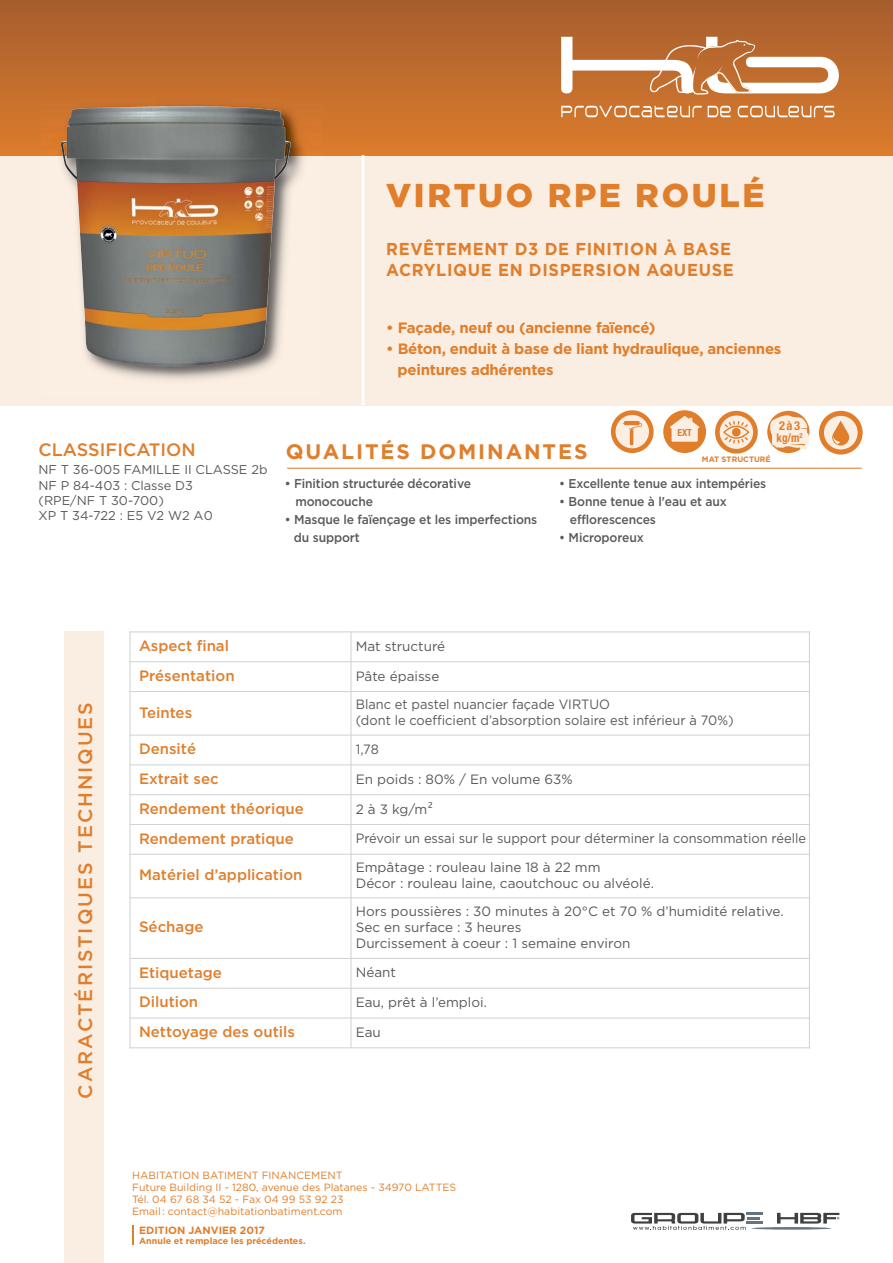
<style>
.page{position:relative;width:893px;height:1263px;background:#fff}
.page>*{position:absolute;margin:0;border:0;box-sizing:border-box;transform-origin:0 0}
.t1{font:900 33px "Gotham";letter-spacing:.08em;color:#e07e2c}
.t2{font:700 21px "Gotham";letter-spacing:.09em;color:#e07e2c}
.t3{font:500 19.5px "Gotham";letter-spacing:.1em;color:#e07e2c}
.t4{font:500 18px "Gotham";color:#e07e2c}
.t5{font:700 17.25px/20.7px "Gotham";letter-spacing:.04em;color:#e07e2c;scale:.95 1}
.t6{font:500 15px "Gotham";color:#e07e2c}
.t7{font:700 15px/21px "Gotham";letter-spacing:-.02em;color:#e07e2c}
.t8{font:13.5px/16.2px "Gotham";color:#58595b}
.t9{font:13.5px/16.2px "Gotham";color:#58595b;scale:.95 1}
.t10{font:500 12.75px/18px "Gotham";letter-spacing:-.01em;color:#58595b;scale:.95 1}
.t11{font:12.75px/15.3px "Gotham";color:#58595b}
.t12{font:700 condensed 12.3px "Helvetica Neue";color:#e07e2c}
.t13{font:700 condensed 12px "Helvetica Neue";color:#e07e2c;scale:.92 1}
.t14{font:10.5px/12px "Gotham";color:#e07e2c}
.t15{font:700 10.5px "Gotham";color:#e07e2c}
.t16{font:700 condensed 9.75px "Helvetica Neue";color:#e07e2c}
.t17{font:700 9px "Gotham";color:#e07e2c}
.t18{font:700 7.8px "Gotham";color:#e07e2c}
.s1{font-family:"Lucida Grande"}
</style>
<div class="page">
<div style="left:0;top:155px;width:892px;height:250px;background:#faede2"></div>
<div style="left:0;top:0;width:892px;height:155px;background:linear-gradient(to bottom,#a65e2e,#dc7c2d)"></div>
<svg style="left:561px;top:106px;width:141px;height:11px;background:#db9e6d"></svg>
<svg style="left:708px;top:106px;width:23px;height:11px"></svg>
<svg style="left:738px;top:106px;width:96px;height:11px"></svg>
<svg style="left:561px;top:37px;width:278px;height:58px"></svg>
<img style="left:41px;top:93px;width:281px;height:287px">
<img style="left:61px;top:106px;width:230px;height:65px">
<div style="left:663px;top:410px;width:43px;height:43px;background:#e07e2c;border-radius:50%"></div>
<svg style="left:670px;top:416px;width:29px;height:26px"></svg>
<div style="left:767px;top:411px;width:42px;height:42px;background:#e07e2c;border-radius:50%"></div>
<svg style="left:769px;top:415px;width:40px;height:35px"></svg>
<svg style="left:715px;top:411px;width:43px;height:43px"></svg>
<svg style="left:819px;top:411px;width:44px;height:44px"></svg>
<svg style="left:611px;top:410px;width:43px;height:43px"></svg>
<hr style="left:361px;top:155px;width:3px;height:250px;background:#fff">
<hr style="left:129px;top:631px;width:2px;height:417px;background:#d1d3d4">
<hr style="left:350px;top:631px;width:1px;height:417px;background:#d1d3d4">
<hr style="left:809px;top:631px;width:1px;height:417px;background:#d1d3d4">
<hr style="left:129px;top:631px;width:681px;height:1px;background:#d1d3d4">
<hr style="left:129px;top:661px;width:681px;height:1px;background:#d1d3d4">
<hr style="left:129px;top:691px;width:681px;height:1px;background:#d1d3d4">
<hr style="left:129px;top:735px;width:681px;height:1px;background:#d1d3d4">
<hr style="left:129px;top:764px;width:681px;height:1px;background:#d1d3d4">
<hr style="left:129px;top:794px;width:681px;height:1px;background:#d1d3d4">
<hr style="left:129px;top:824px;width:681px;height:1px;background:#d1d3d4">
<hr style="left:129px;top:854px;width:681px;height:1px;background:#d1d3d4">
<hr style="left:129px;top:897px;width:681px;height:1px;background:#d1d3d4">
<hr style="left:129px;top:958px;width:681px;height:1px;background:#d1d3d4">
<hr style="left:129px;top:988px;width:681px;height:1px;background:#d1d3d4">
<hr style="left:129px;top:1017px;width:681px;height:2px;background:#d1d3d4">
<hr style="left:129px;top:1047px;width:681px;height:1px;background:#d1d3d4">
<hr style="left:287px;top:468px;width:575px;height:1px;background:#e07e2c">
<div style="left:64px;top:631px;width:39px;height:632px;background:#faede2"></div>
<hr style="left:132px;top:1225px;width:2px;height:20px;background:#e07e2c">
<hr style="left:752px;top:1227px;width:79px;height:3px;background:#65747f;border-radius:50%">
<svg style="left:631px;top:1213px;width:132px;height:17px"></svg>
<svg style="left:777px;top:1213px;width:62px;height:11px"></svg>
<h1 class="t1" style="left:386px;top:177px;width:380px">VIRTUO RPE ROULÉ</h1>
<p class="t5" style="left:386px;top:239px;width:367px">REVÊTEMENT D3 DE FINITION À BASE<br>ACRYLIQUE EN DISPERSION AQUEUSE</p>
<h3 class="t4" style="left:38px;top:443px;width:159px">CLASSIFICATION</h3>
<p class="t11" style="left:38px;top:463px;width:230px">NF T 36-005 FAMILLE II CLASSE 2b<br>NF P 84-403 : Classe D3<br>(RPE/NF T 30-700)<br>XP T 34-722 : E5 V2 W2 A0</p>
<p class="t7" style="left:386px;top:317px;width:271px">• Façade, neuf ou (ancienne faïencé)</p>
<p class="t7" style="left:398px;top:338px;width:385px;text-indent:-11px">• Béton, enduit à base de liant hydraulique, anciennes peintures adhérentes</p>
<h2 class="t2" style="left:286px;top:440px;width:303px">QUALITÉS DOMINANTES</h2>
<p class="t16" style="left:677px;top:429px;width:16px">EXT</p>
<p class="t12" style="left:779px;top:421px;width:22px">2 à 3</p>
<p class="t13" style="left:776px;top:430px;width:30px">kg/m<sup>2</sup></p>
<p class="t18" style="left:702px;top:457px;width:70px">MAT STRUCTURÉ</p>
<p class="t10" style="left:295px;top:475px;width:186px;text-indent:-11px">• Finition structurée décorative monocouche</p>
<p class="t10" style="left:294px;top:511px;width:258px;text-indent:-9px">• Masque le faïençage et les imperfections du support</p>
<p class="t10" style="left:559px;top:475px;width:219px">• Excellente tenue aux intempéries</p>
<p class="t10" style="left:570px;top:493px;width:167px;text-indent:-11px">• Bonne tenue à l'eau et aux efflorescences</p>
<p class="t10" style="left:559px;top:529px;width:90px">• Microporeux</p>
<h3 class="t3" style="left:78px;top:1099px;width:398px;rotate:-90deg">CARACTÉRISTIQUES TECHNIQUES</h3>
<p class="t6" style="left:139px;top:640px;width:92px">Aspect final</p>
<p class="t8" style="left:356px;top:639px;width:91px">Mat structuré</p>
<p class="t6" style="left:139px;top:670px;width:97px">Présentation</p>
<p class="t8" style="left:356px;top:669px;width:85px">Pâte épaisse</p>
<p class="t6" style="left:139px;top:707px;width:55px">Teintes</p>
<p class="t9" style="left:356px;top:697px;width:399px">Blanc et pastel nuancier façade VIRTUO<br>(dont le coefficient d’absorption solaire est inférieur à 70%)</p>
<p class="t6" style="left:139px;top:743px;width:59px">Densité</p>
<p class="t9" style="left:356px;top:742px;width:26px">1,78</p>
<p class="t6" style="left:139px;top:773px;width:81px">Extrait sec</p>
<p class="t8" style="left:356px;top:772px;width:218px">En poids : 80% / En volume 63%</p>
<p class="t6" style="left:139px;top:803px;width:166px">Rendement théorique</p>
<p class="t8" style="left:356px;top:802px;width:79px">2 à 3 kg/m<span class="s1">²</span></p>
<p class="t6" style="left:139px;top:833px;width:156px">Rendement pratique</p>
<p class="t9" style="left:356px;top:832px;width:475px">Prévoir un essai sur le support pour déterminer la consommation réelle</p>
<p class="t6" style="left:139px;top:869px;width:165px">Matériel d’application</p>
<p class="t8" style="left:356px;top:860px;width:300px">Empâtage : rouleau laine 18 à 22 mm<br>Décor : rouleau laine, caoutchouc ou alvéolé.</p>
<p class="t6" style="left:139px;top:922px;width:66px">Séchage</p>
<p class="t8" style="left:356px;top:904px;width:429px">Hors poussières : 30 minutes à 20°C et 70 % d’humidité relative.<br>Sec en surface : 3 heures<br>Durcissement à coeur : 1 semaine environ</p>
<p class="t6" style="left:139px;top:967px;width:84px">Etiquetage</p>
<p class="t8" style="left:356px;top:965px;width:42px">Néant</p>
<p class="t6" style="left:139px;top:996px;width:61px">Dilution</p>
<p class="t8" style="left:356px;top:995px;width:133px">Eau, prêt à l’emploi.</p>
<p class="t6" style="left:139px;top:1026px;width:157px">Nettoyage des outils</p>
<p class="t8" style="left:356px;top:1025px;width:27px">Eau</p>
<p class="t14" style="left:132px;top:1170px;width:326px">HABITATION BATIMENT FINANCEMENT<br>Future Building II - 1280, avenue des Platanes - 34970 LATTES Tél. 04 67 68 34 52 - Fax 04 99 53 92 23<br>Email : contact@habitationbatiment.com</p>
<p class="t15" style="left:139px;top:1224px;width:127px">EDITION JANVIER 2017</p>
<p class="t17" style="left:139px;top:1236px;width:168px">Annule et remplace les précédentes.</p>
</div>
